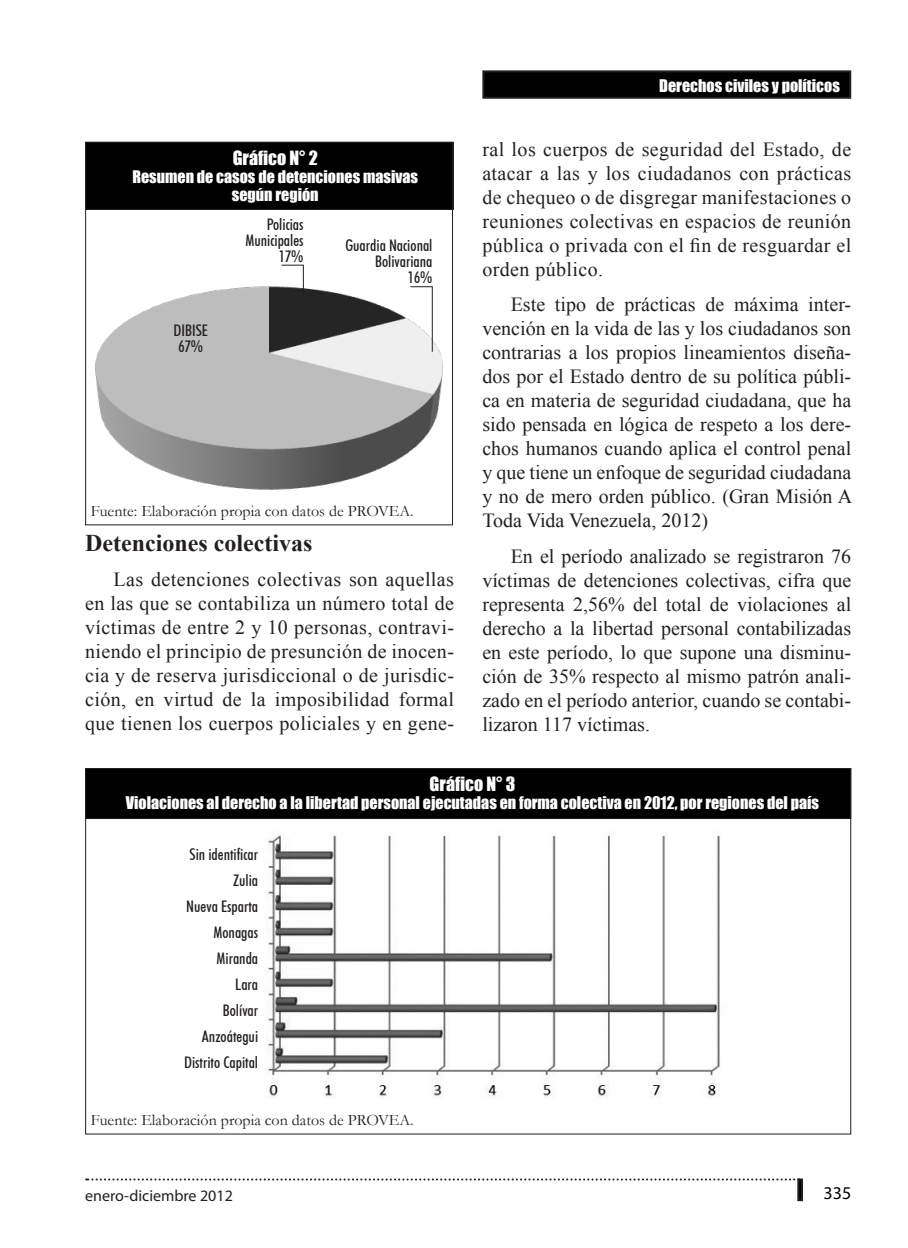
<style>
.page{position:relative;width:908px;height:1248px;background:#fff}
.page>*{position:absolute;margin:0;border:0;box-sizing:border-box;transform-origin:0 0}
.intertítulo_1{font:700 24px "Times New Roman";color:#231f20}
.Párrafo{font:20px/24px "Times New Roman";letter-spacing:.01em;color:#231f20;text-align:justify}
.Tabla_Subtítulos{font:18px "Impact";color:#fff}
.t1{font:18px "Myriad Pro";color:#000}
.Tabla_Subtítulos-2{font:500 condensed 16px/16px "Futura BT";color:#231f20;text-align:right}
.Tabla_Subtítulos-3{font:16px "Impact";color:#fff}
.Fuente{font:16px "Garamond";color:#231f20}
.Tabla_título{font:16px/18px "Impact";color:#fff;text-align:center}
.t2{font:16px "Myriad Pro";color:#231f20}
</style>
<div class="page">
<div style="left:483px;top:71px;width:366px;height:27px;background:#000"></div>
<div style="left:482px;top:70px;width:368px;height:29px;border:2px solid #231f20"></div>
<svg style="left:86px;top:1178px;width:710px;height:2px"></svg>
<div style="left:797px;top:1178px;width:5px;height:22px;border:2px solid #231f20"></div>
<div style="left:86px;top:142px;width:367px;height:67px;background:#000"></div>
<div style="left:85px;top:142px;width:369px;height:68px;border:1px solid #231f20"></div>
<svg style="left:94px;top:285px;width:350px;height:205px"></svg>
<svg style="left:281px;top:265px;width:22px;height:1px"></svg>
<hr style="left:303px;top:265px;width:1px;height:31px;background:#231f20">
<svg style="left:410px;top:286px;width:22px;height:1px"></svg>
<hr style="left:432px;top:286px;width:1px;height:65px;background:#231f20">
<div style="left:85px;top:142px;width:368px;height:383px;border:1px solid #231f20"></div>
<img style="left:266px;top:832px;width:454px;height:266px">
<div style="left:86px;top:768px;width:764px;height:50px;background:#000"></div>
<div style="left:85px;top:768px;width:765px;height:51px;border:1px solid #231f20"></div>
<p class="Tabla_Subtítulos" style="left:232px;top:143px;width:87px">Gráfico N° 2</p>
<p class="Tabla_título" style="left:132px;top:167px;width:287px">Resumen de casos de detenciones masivas según región</p>
<p class="Tabla_Subtítulos-2" style="left:173px;top:322px;width:36px">DIBISE</p>
<p class="Tabla_Subtítulos-2" style="left:178px;top:338px;width:26px">67%</p>
<p class="Tabla_Subtítulos-2" style="left:245px;top:216px;width:60px">Policias<br>Municipales</p>
<p class="Tabla_Subtítulos-2" style="left:279px;top:248px;width:26px">17%</p>
<p class="Tabla_Subtítulos-2" style="left:345px;top:237px;width:89px">Guardia Nacional<br>Bolivariana</p>
<p class="Tabla_Subtítulos-2" style="left:408px;top:269px;width:26px">16%</p>
<p class="Fuente" style="left:91px;top:500px;width:324px">Fuente: Elaboración propia con datos de PROVEA.</p>
<p class="intertítulo_1" style="left:85px;top:526px;width:229px">Detenciones colectivas</p>
<p class="Párrafo" style="left:85px;top:567px;width:370px;text-indent:28px">Las detenciones colectivas son aquellas en las que se contabiliza un número total de víctimas de entre 2 y 10 personas, contravi&shy;niendo el principio de presunción de inocen&shy;cia y de reserva jurisdiccional o de jurisdic&shy;ción, en virtud de la imposibilidad formal que tienen los cuerpos policiales y en gene-</p>
<p class="Tabla_Subtítulos-3" style="left:659px;top:73px;width:182px">Derechos civiles y políticos</p>
<p class="Párrafo" style="left:482px;top:137px;width:370px">ral los cuerpos de seguridad del Estado, de atacar a las y los ciudadanos con prácticas de chequeo o de disgregar manifestaciones o reuniones colectivas en espacios de reunión pública o privada con el fin de resguardar el orden público.</p>
<p class="Párrafo" style="left:482px;top:292px;width:371px;text-indent:28px">Este tipo de prácticas de máxima inter&shy;vención en la vida de las y los ciudadanos son contrarias a los propios lineamientos diseña&shy;dos por el Estado dentro de su política públi&shy;ca en materia de seguridad ciudadana, que ha sido pensada en lógica de respeto a los dere&shy;chos humanos cuando aplica el control penal y que tiene un enfoque de seguridad ciudadana y no de mero orden público. (Gran Misión A Toda Vida Venezuela, 2012)</p>
<p class="Párrafo" style="left:482px;top:543px;width:370px;text-indent:28px">En el período analizado se registraron 76 víctimas de detenciones colectivas, cifra que representa 2,56% del total de violaciones al derecho a la libertad personal contabilizadas en este período, lo que supone una disminu&shy;ción de 35% respecto al mismo patrón anali&shy;zado en el período anterior, cuando se contabi&shy;lizaron 117 víctimas.</p>
<p class="Tabla_Subtítulos" style="left:429px;top:769px;width:87px">Gráfico N° 3</p>
<p class="Tabla_Subtítulos-3" style="left:126px;top:790px;width:694px">Violaciones al derecho a la libertad personal ejecutadas en forma colectiva en 2012, por regiones del país</p>
<p class="Tabla_Subtítulos-2" style="left:189px;top:845px;width:70px">Sin identificar</p>
<p class="Tabla_Subtítulos-2" style="left:233px;top:871px;width:27px">Zulia</p>
<p class="Tabla_Subtítulos-2" style="left:186px;top:897px;width:73px">Nueva Esparta</p>
<p class="Tabla_Subtítulos-2" style="left:213px;top:923px;width:46px">Monagas</p>
<p class="Tabla_Subtítulos-2" style="left:216px;top:949px;width:43px">Miranda</p>
<p class="Tabla_Subtítulos-2" style="left:235px;top:975px;width:24px">Lara</p>
<p class="Tabla_Subtítulos-2" style="left:223px;top:1001px;width:37px">Bolívar</p>
<p class="Tabla_Subtítulos-2" style="left:202px;top:1027px;width:58px">Anzoátegui</p>
<p class="Tabla_Subtítulos-2" style="left:184px;top:1053px;width:76px">Distrito Capital</p>
<p class="Fuente" style="left:91px;top:1108px;width:324px">Fuente: Elaboración propia con datos de PROVEA.</p>
<p class="t2" style="left:85px;top:1185px;width:149px">enero-diciembre 2012</p>
<p class="t1" style="left:823px;top:1181px;width:29px">335</p>
</div>
